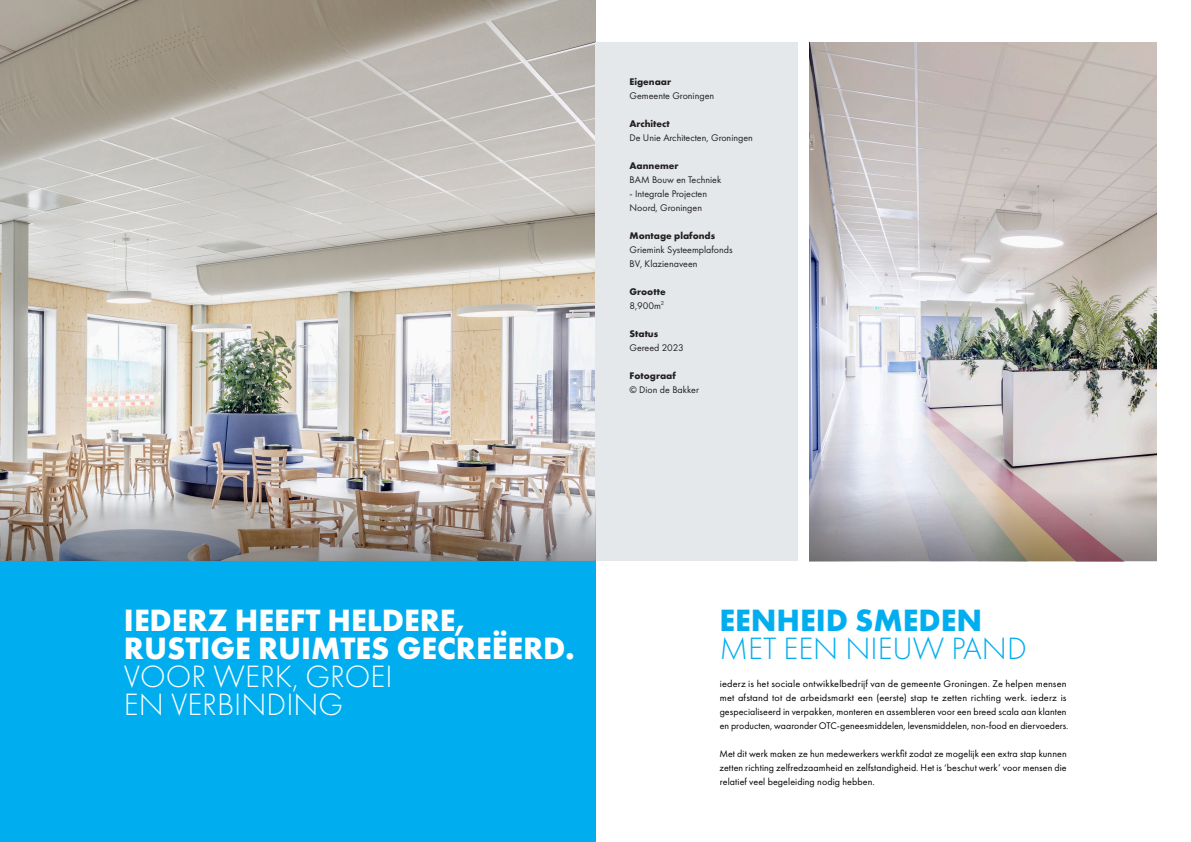
<style>
.page{position:relative;width:1191px;height:842px;background:#fff}
.page>*{position:absolute;margin:0;border:0;box-sizing:border-box;transform-origin:0 0}
.t1{font:700 32px/28px "Futura PT";color:#fff}
.t2{font:300 32px/28px "Futura PT";color:#00aeef}
.t3{font:10px/14px "Futura PT";letter-spacing:.01em;color:#000}
.t4{font:10px/14px "Futura PT";color:#231f20}
.t5{font:700 10px/14px "Futura PT";color:#231f20}
.s1{font-weight:700}
.s2{font-weight:400}
.s3{font-weight:300}
</style>
<div class="page">
<img style="left:809px;top:43px;width:348px;height:448px">
<img style="left:0;top:0;width:595px;height:491px">
<div style="left:0;top:561px;width:595px;height:281px;background:#00aeef"></div>
<div style="left:595px;top:43px;width:202px;height:518px;background:#e4e8eb"></div>
<svg style="left:809px;top:491px;width:348px;height:70px;background:#aca2a2"></svg>
<svg style="left:0;top:491px;width:595px;height:70px;background:#9c938e"></svg>
<p class="t4" style="left:629px;top:74px;width:86px"><span class="s1">Eigenaar<br></span>Gemeente Groningen</p>
<p class="t4" style="left:629px;top:116px;width:125px"><span class="s1">Architect<br></span>De Unie Architecten, Groningen</p>
<p class="t4" style="left:629px;top:158px;width:93px"><span class="s1">Aannemer<br></span>BAM Bouw en Techniek</p>
<p class="t4" style="left:629px;top:186px;width:79px">- Integrale Projecten<br>Noord, Groningen</p>
<p class="t4" style="left:629px;top:228px;width:105px"><span class="s1">Montage plafonds<br></span>Griemink Systeemplafonds<br>BV, Klazienaveen</p>
<p class="t5" style="left:629px;top:284px;width:38px">Grootte<br><span class="s2">8,900m</span><sup>2</sup></p>
<p class="t4" style="left:629px;top:326px;width:56px"><span class="s1">Status<br></span>Gereed 2023</p>
<p class="t4" style="left:629px;top:368px;width:71px"><span class="s1">Fotograaf<br></span>© Dion de Bakker</p>
<p class="t1" style="left:124px;top:605px;width:452px">IEDERZ HEEFT HELDERE,<br>RUSTIGE RUIMTES GECREËERD.<br><span class="s3">VOOR WERK, GROEI<br>EN VERBINDING</span></p>
<p class="t2" style="left:719px;top:606px;width:309px"><span class="s1">EENHEID SMEDEN<br></span>MET EEN NIEUW PAND</p>
<p class="t3" style="left:719px;top:676px;width:350px">iederz is het sociale ontwikkelbedrijf van de gemeente Groningen. Ze helpen mensen met afstand tot de arbeidsmarkt een (eerste) stap te zetten richting werk. iederz is gespecialiseerd in verpakken, monteren en assembleren voor een breed scala aan klanten en producten, waaronder OTC-geneesmiddelen, levensmiddelen, non-food en diervoeders.</p>
<p class="t3" style="left:719px;top:746px;width:349px;text-align:justify">Met dit werk maken ze hun medewerkers werkfit zodat ze mogelijk een extra stap kunnen zetten richting zelfredzaamheid en zelfstandigheid. Het is ‘beschut werk’ voor mensen die relatief veel begeleiding nodig hebben.</p>
</div>
